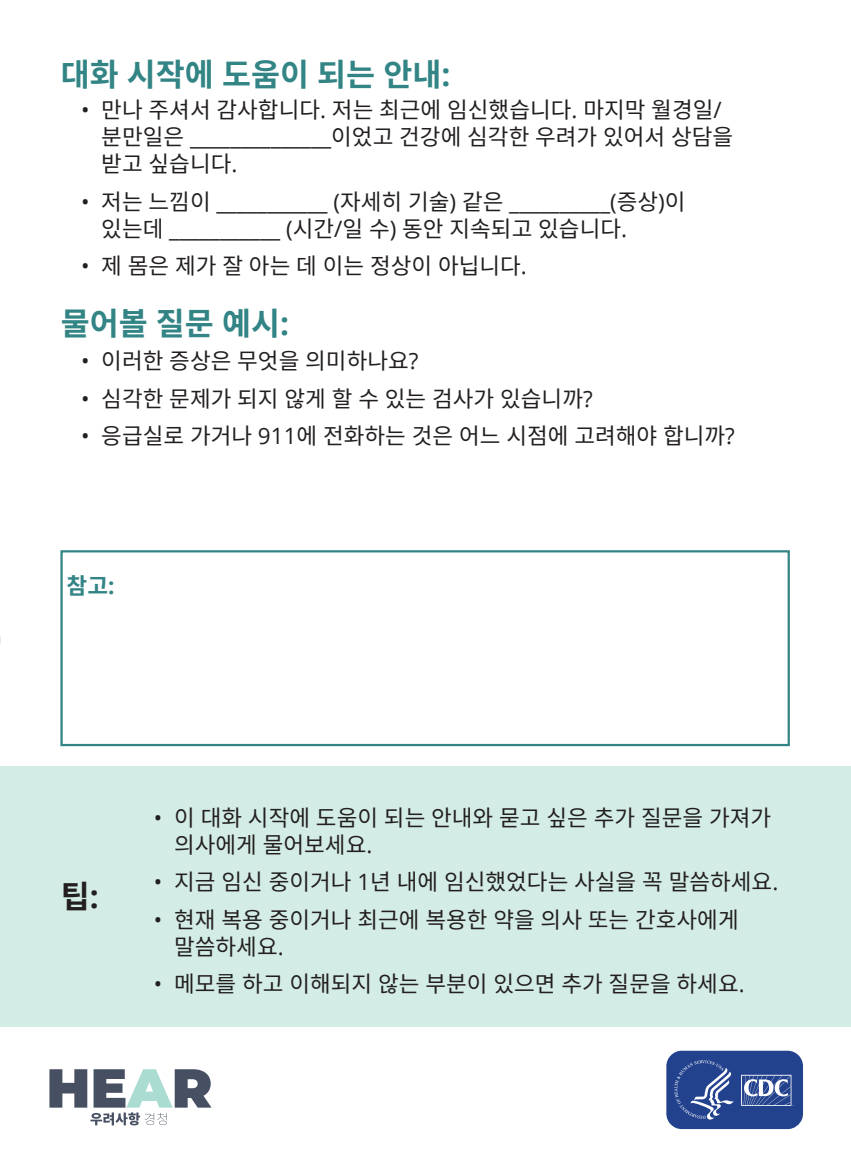
<style>
.page{position:relative;width:851px;height:1175px;background:#fff}
.page>*{position:absolute;margin:0;border:0;box-sizing:border-box;transform-origin:0 0}
.t1{font:700 31.5px "Noto Sans CJ Kkr";color:#328485}
.t2{font:700 31.5px "Noto Sans CJ Kkr";color:#231f20}
.bullets{font:22.5px/27px "Noto Sans CJ Kkr";color:#231f20}
.bullets-2{font:22.5px/27px "Open Sans";color:#231f20}
.bullets-3{font:700 22.5px "Noto Sans CJ Kkr";color:#328485}
.s1{font-family:"Open Sans"}
.s2{font-family:"Noto Sans CJ Kkr"}
</style>
<div class="page">
<div style="left:0;top:766px;width:850px;height:260px;background:#d4ece6"></div>
<svg style="left:666px;top:1050px;width:137px;height:80px;background:#425d9e"></svg>
<div style="left:60px;top:550px;width:729px;height:196px;border:2px solid #328485"></div>
<svg style="left:49px;top:1069px;width:162px;height:56px"></svg>
<p class="t1" style="left:61px;top:57px;width:391px">대화 시작에 도움이 되는 안내<span class="s1">:</span></p>
<p class="bullets" style="left:101px;top:97px;width:633px;text-indent:-20px"><span class="s1">•</span> 만나 주셔서 감사합니다<span class="s1">.</span> 저는 최근에 임신했습니다<span class="s1">.</span> 마지막 월경일<span class="s1">/ </span>분만일은 <span class="s1">______________</span>이었고 건강에 심각한 우려가 있어서 상담을 받고 싶습니다<span class="s1">.</span></p>
<p class="bullets-2" style="left:101px;top:187px;width:585px;text-indent:-20px">• <span class="s2">저는 느낌이</span> ___________ (<span class="s2">자세히 기술</span>) <span class="s2">같은</span> __________(<span class="s2">증상</span>)<span class="s2">이 있는데</span> ___________ (<span class="s2">시간</span>/<span class="s2">일 수</span>) <span class="s2">동안 지속되고 있습니다</span>.</p>
<p class="bullets" style="left:81px;top:253px;width:447px"><span class="s1">•</span> 제 몸은 제가 잘 아는 데 이는 정상이 아닙니다<span class="s1">.</span></p>
<p class="t1" style="left:61px;top:306px;width:230px">물어볼 질문 예시<span class="s1">:</span></p>
<p class="bullets" style="left:81px;top:348px;width:339px"><span class="s1">•</span> 이러한 증상은 무엇을 의미하나요<span class="s1">?</span></p>
<p class="bullets" style="left:81px;top:385px;width:513px"><span class="s1">•</span> 심각한 문제가 되지 않게 할 수 있는 검사가 있습니까<span class="s1">?</span></p>
<p class="bullets" style="left:81px;top:423px;width:655px"><span class="s1">•</span> 응급실로 가거나 <span class="s1">911</span>에 전화하는 것은 어느 시점에 고려해야 합니까<span class="s1">?</span></p>
<p class="bullets-3" style="left:67px;top:573px;width:49px">참고<span class="s1">:</span></p>
<p class="t2" style="left:61px;top:878px;width:39px">팁<span class="s1">:</span></p>
<p class="bullets" style="left:174px;top:804px;width:598px;text-indent:-20px"><span class="s1">•</span> 이 대화 시작에 도움이 되는 안내와 묻고 싶은 추가 질문을 가져가 의사에게 물어보세요<span class="s1">.</span></p>
<p class="bullets" style="left:154px;top:869px;width:626px"><span class="s1">•</span> 지금 임신 중이거나 <span class="s1">1</span>년 내에 임신했었다는 사실을 꼭 말씀하세요<span class="s1">.</span></p>
<p class="bullets" style="left:174px;top:906px;width:566px;text-indent:-20px"><span class="s1">•</span> 현재 복용 중이거나 최근에 복용한 약을 의사 또는 간호사에게 말씀하세요<span class="s1">.</span></p>
<p class="bullets" style="left:154px;top:971px;width:592px"><span class="s1">•</span> 메모를 하고 이해되지 않는 부분이 있으면 추가 질문을 하세요<span class="s1">.</span></p>
</div>
